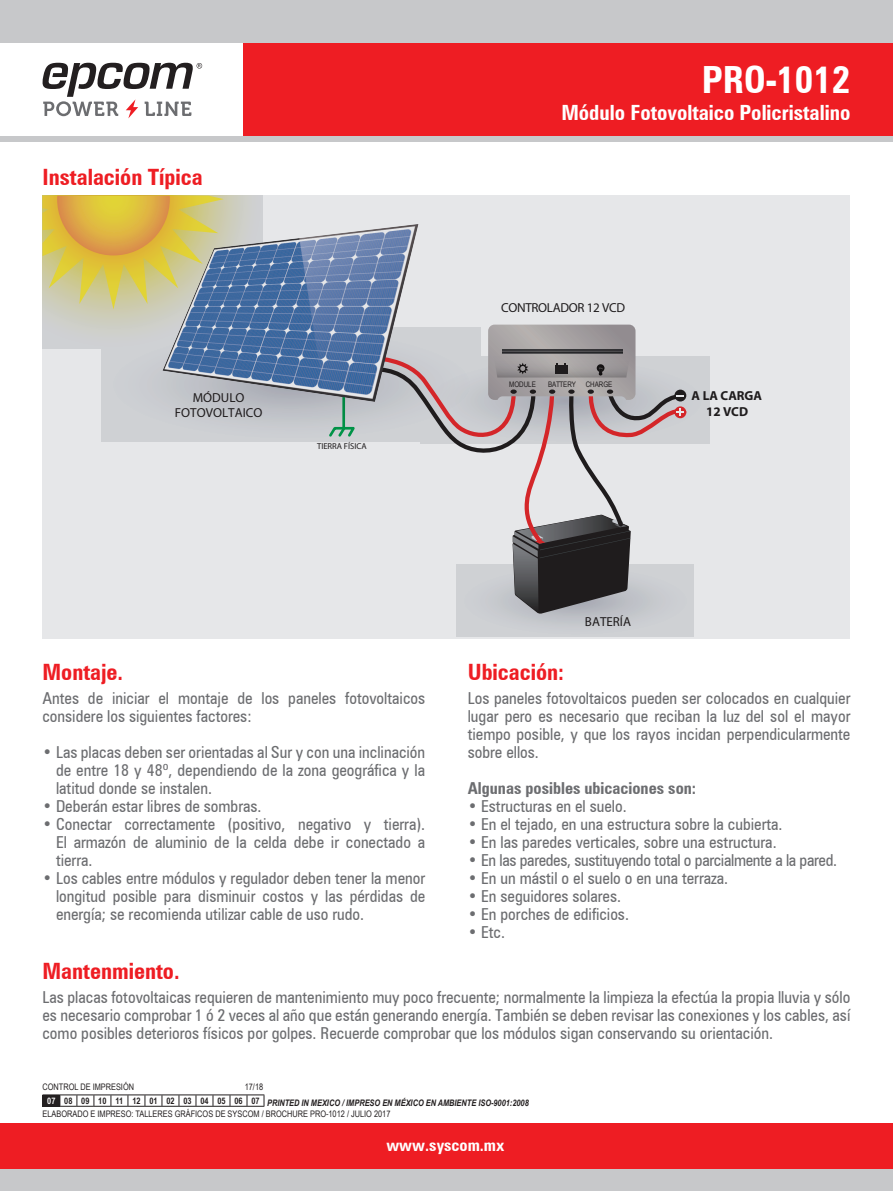
<style>
.page{position:relative;width:893px;height:1191px;background:#fff}
.page>*{position:absolute;margin:0;border:0;box-sizing:border-box;transform-origin:0 0}
.t1{font:700 condensed 37.5px "Zurich BT";color:#fff}
.TITULO{font:700 condensed 22.5px "Zurich BT";color:#ee1d23}
.TITULO-2{font:700 condensed 21px "Zurich BT";color:#fff}
.t2{font:condensed 16.5px/18px "Zurich BT";color:#6c6d70;text-align:justify}
.t3{font:condensed 16.5px "Zurich BT";letter-spacing:-.02em;color:#6c6d70}
.t4{font:700 condensed 16.5px "Zurich BT";color:#6c6d70}
.t5{font:700 condensed 16.5px "Zurich BT";color:#fff}
.t6{font:13.05px/15.6px "Myriad";color:#231f20;text-align:center}
.t7{font:13.05px "Myriad";letter-spacing:-.025em;color:#231f20}
.t8{font:700 13.05px/15.6px "Myriad";color:#231f20;text-align:center}
.t9{font:9px "Arial Narrow";color:#231f20}
.t10{font:italic 700 9px "Arial Narrow";color:#231f20}
.t11{font:700 9px "Arial Narrow";color:#231f20}
.t12{font:700 9px "Arial Narrow";color:#fff}
.t13{font:8.55px "Myriad";color:#231f20}
.t14{font:7.65px "Arial Narrow";color:#231f20}
</style>
<div class="page">
<div style="left:43px;top:196px;width:807px;height:443px;background:#e6e7e9"></div>
<div style="left:243px;top:43px;width:650px;height:93px;background:#ee1d23"></div>
<div style="left:0;top:1123px;width:893px;height:46px;background:#ee1d23"></div>
<svg style="left:42px;top:63px;width:160px;height:55px"></svg>
<div style="left:0;top:0;width:893px;height:43px;background:#c7c8ca"></div>
<div style="left:0;top:1169px;width:893px;height:22px;background:#c7c8ca"></div>
<div style="left:0;top:136px;width:893px;height:5px;background:#c7c8ca"></div>
<svg style="left:43px;top:196px;width:219px;height:152px;background:#d6c172"></svg>
<svg style="left:102px;top:327px;width:225px;height:114px;background:#caccd0"></svg>
<svg style="left:327px;top:324px;width:382px;height:312px"></svg>
<hr style="left:502px;top:350px;width:120px;height:3px;background:#7c7e81">
<hr style="left:502px;top:350px;width:120px;height:1px;background:#aeafb3">
<img style="left:163px;top:224px;width:255px;height:178px">
<svg style="left:43px;top:1094px;width:222px;height:12px"></svg>
<p class="t1" style="left:702px;top:57px;width:150px">PRO-1012</p>
<p class="TITULO" style="left:43px;top:164px;width:162px">Instalación Típica</p>
<p class="t6" style="left:175px;top:390px;width:89px">MÓDULO<br>FOTOVOLTAICO</p>
<p class="t13" style="left:317px;top:441px;width:51px">TIERRA FÍSICA</p>
<p class="TITULO-2" style="left:561px;top:100px;width:291px">Módulo Fotovoltaico Policristalino</p>
<p class="t7" style="left:501px;top:301px;width:125px">CONTROLADOR 12 VCD</p>
<p class="t14" style="left:509px;top:379px;width:28px">MODULE</p>
<p class="t14" style="left:548px;top:379px;width:66px">BATTERY CHARGE</p>
<p class="t8" style="left:691px;top:388px;width:72px">A LA CARGA<br>12 VCD</p>
<p class="TITULO" style="left:43px;top:658px;width:82px">Montaje.</p>
<p class="t2" style="left:43px;top:689px;width:384px">Antes de iniciar el montaje de los paneles fotovoltaicos considere los siguientes factores:</p>
<p class="t2" style="left:56px;top:743px;width:371px;text-indent:-14px">• Las placas deben ser orientadas al Sur y con una inclinación de entre 18 y 48º, dependiendo de la zona geográfica y la latitud donde se instalen.</p>
<p class="t2" style="left:43px;top:797px;width:221px">• Deberán estar libres de sombras.</p>
<p class="t2" style="left:56px;top:815px;width:371px;text-indent:-14px">• Conectar correctamente (positivo, negativo y tierra).<br>El armazón de aluminio de la celda debe ir conectado a tierra.</p>
<p class="t2" style="left:56px;top:869px;width:371px;text-indent:-14px">• Los cables entre módulos y regulador deben tener la menor longitud posible para disminuir costos y las pérdidas de energía; se recomienda utilizar cable de uso rudo.</p>
<p class="t6" style="left:585px;top:614px;width:48px">BATERÍA</p>
<p class="TITULO" style="left:468px;top:658px;width:98px">Ubicación:</p>
<p class="t2" style="left:468px;top:689px;width:384px">Los paneles fotovoltaicos pueden ser colocados en cualquier lugar pero es necesario que reciban la luz del sol el mayor tiempo posible, y que los rayos incidan perpendicularmente sobre ellos.</p>
<p class="t4" style="left:468px;top:778px;width:230px">Algunas posibles ubicaciones son:</p>
<p class="t2" style="left:468px;top:797px;width:160px">• Estructuras en el suelo.</p>
<p class="t2" style="left:468px;top:815px;width:316px">• En el tejado, en una estructura sobre la cubierta.</p>
<p class="t2" style="left:468px;top:833px;width:310px">• En las paredes verticales, sobre una estructura.</p>
<p class="t3" style="left:468px;top:850px;width:371px">• En las paredes, sustituyendo total o parcialmente a la pared.</p>
<p class="t2" style="left:468px;top:869px;width:262px">• En un mástil o el suelo o en una terraza.</p>
<p class="t2" style="left:468px;top:887px;width:155px">• En seguidores solares.</p>
<p class="t2" style="left:468px;top:905px;width:163px">• En porches de edificios.</p>
<p class="t2" style="left:468px;top:923px;width:39px">• Etc.</p>
<p class="TITULO" style="left:43px;top:957px;width:139px">Mantenmiento.</p>
<p class="t2" style="left:43px;top:988px;width:809px">Las placas fotovoltaicas requieren de mantenimiento muy poco frecuente; normalmente la limpieza la efectúa la propia lluvia y sólo es necesario comprobar 1 ó 2 veces al año que están generando energía. También se deben revisar las conexiones y los cables, así como posibles deterioros físicos por golpes. Recuerde comprobar que los módulos sigan conservando su orientación.</p>
<p class="t9" style="left:43px;top:1080px;width:93px">CONTROL DE IMPRESIÓN</p>
<p class="t9" style="left:245px;top:1080px;width:20px">17/18</p>
<p class="t9" style="left:43px;top:1107px;width:349px">ELABORADO E IMPRESO: TALLERES GRÁFICOS DE SYSCOM / BROCHURE PRO-1012 / JULIO 2017</p>
<p class="t12" style="left:47px;top:1093px;width:10px">07</p>
<p class="t11" style="left:64px;top:1093px;width:10px">08</p>
<p class="t11" style="left:81px;top:1093px;width:10px">09</p>
<p class="t11" style="left:98px;top:1093px;width:10px">10</p>
<p class="t11" style="left:116px;top:1093px;width:9px">11</p>
<p class="t11" style="left:132px;top:1093px;width:10px">12</p>
<p class="t11" style="left:149px;top:1093px;width:10px">01</p>
<p class="t11" style="left:166px;top:1093px;width:10px">02</p>
<p class="t11" style="left:183px;top:1093px;width:10px">03</p>
<p class="t11" style="left:200px;top:1093px;width:10px">04</p>
<p class="t11" style="left:217px;top:1093px;width:10px">05</p>
<p class="t11" style="left:234px;top:1093px;width:10px">06</p>
<p class="t11" style="left:251px;top:1093px;width:10px">07</p>
<p class="t10" style="left:267px;top:1096px;width:263px">PRINTED IN MEXICO / IMPRESO EN MÉXICO EN AMBIENTE ISO-9001:2008</p>
<p class="t5" style="left:386px;top:1134px;width:120px">www.syscom.mx</p>
</div>
